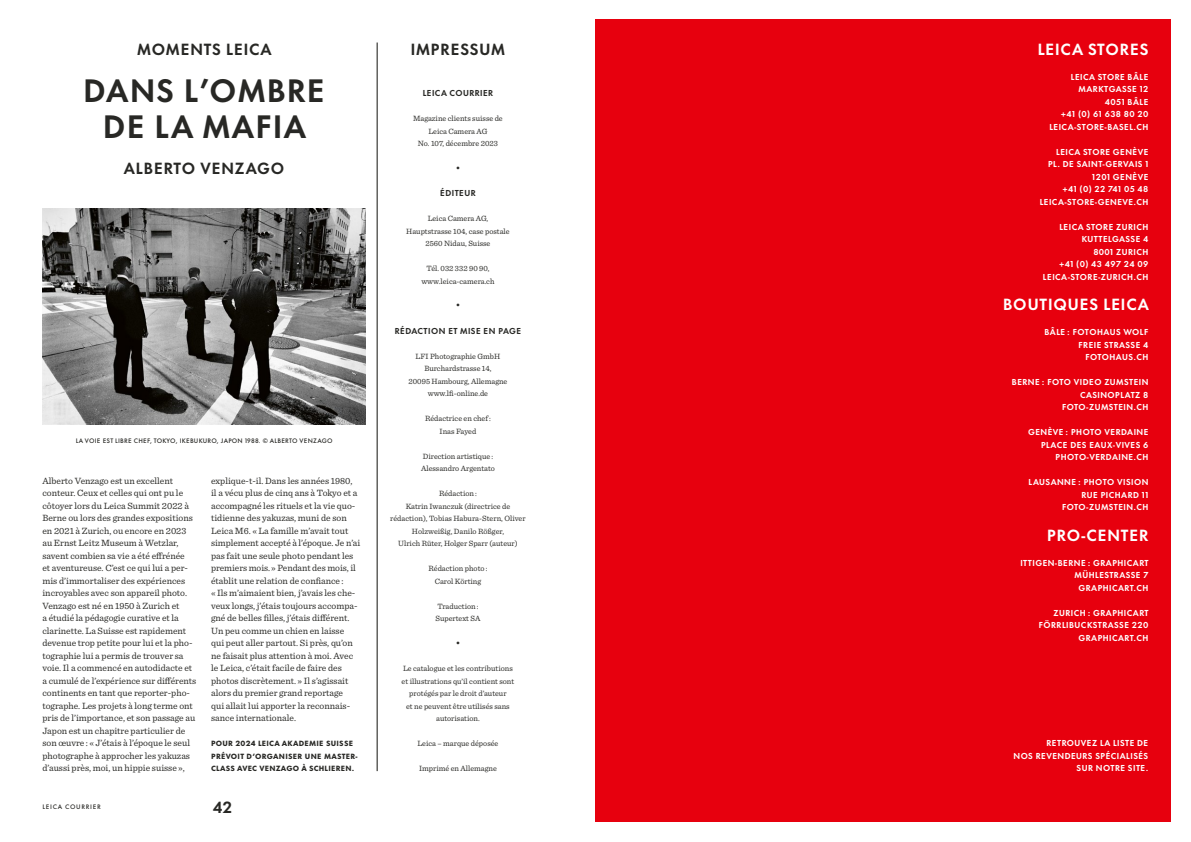
<style>
.page{position:relative;width:1191px;height:842px;background:#fff}
.page>*{position:absolute;margin:0;border:0;box-sizing:border-box;transform-origin:0 0}
.t1{font:700 30px/36px "Futura Now Headline";letter-spacing:.05em;color:#282825;text-align:center}
.t2{font:700 15px "Futura Now Headline";letter-spacing:.06em;color:#282825}
.t3{font:700 15px "Futura Now Headline";letter-spacing:.06em;color:#fff}
.t4{font:9.5px/12.5px "Sentinel";color:#282825}
.t5{font:8px/12.5px "Sentinel";color:#282825;text-align:center}
.t6{font:700 8px/12.5px "Futura Now Headline";letter-spacing:.06em;color:#fff;text-align:right}
.t7{font:700 8px "Futura Now Headline";letter-spacing:.06em;color:#282825}
.t8{font:800 7px/12.5px "Futura Now Text";letter-spacing:.035em;color:#282825}
.t9{font:500 6px "Futura Now Text";letter-spacing:.035em;color:#282825}
.t10{font:500 6px "Futura Now Text";letter-spacing:.11em;color:#282825}
</style>
<div class="page">
<hr style="left:377px;top:43px;width:1px;height:728px;background:#12120d">
<img style="left:42px;top:209px;width:324px;height:215px">
<div style="left:595px;top:20px;width:576px;height:802px;background:#e7000e"></div>
<h2 class="t2" style="left:137px;top:36px;width:136px">MOMENTS LEICA</h2>
<h1 class="t1" style="left:84px;top:70px;width:243px">DANS L’OMBRE<br>DE LA MAFIA</h1>
<h2 class="t2" style="left:124px;top:156px;width:162px">ALBERTO VENZAGO</h2>
<p class="t9" style="left:76px;top:436px;width:258px">LA VOIE EST LIBRE CHEF, TOKYO, IKEBUKURO, JAPON 1988. © ALBERTO VENZAGO</p>
<p class="t4" style="left:42px;top:474px;width:155px">Alberto Venzago est un excellent conteur. Ceux et celles qui ont pu le côtoyer lors du Leica Summit 2022 à Berne ou lors des grandes expositions en 2021 à Zurich, ou encore en 2023 au Ernst Leitz Museum à Wetzlar, savent combien sa vie a été effrénée<br>et aventureuse. C’est ce qui lui a per&shy;mis d’immortaliser des expériences incroyables avec son appareil photo.<br>Venzago est né en 1950 à Zurich et<br>a étudié la pédagogie curative et la clarinette. La Suisse est rapidement devenue trop petite pour lui et la pho&shy;tographie lui a permis de trouver sa voie. Il a commencé en autodidacte et a cumulé de l’expérience sur différents continents en tant que reporter-pho&shy;tographe. Les projets à long terme ont pris de l’importance, et son passage au Japon est un chapitre particulier de son œuvre : « J’étais à l’époque le seul photographe à approcher les yakuzas d’aussi près, moi, un hippie suisse »,</p>
<p class="t4" style="left:211px;top:474px;width:151px">explique-t-il. Dans les années 1980, il a vécu plus de cinq ans à Tokyo et a accompagné les rituels et la vie quo&shy;tidienne des yakuzas, muni de son Leica M6. « La famille m’avait tout simplement accepté à l’époque. Je n’ai pas fait une seule photo pendant les premiers mois. » Pendant des mois, il établit une relation de confiance :<br>« Ils m’aimaient bien, j’avais les che&shy;veux longs, j’étais toujours accompa&shy;gné de belles filles, j’étais différent.<br>Un peu comme un chien en laisse<br>qui peut aller partout. Si près, qu’on ne faisait plus attention à moi. Avec le Leica, c’était facile de faire des photos discrètement. » Il s’agissait alors du premier grand reportage<br>qui allait lui apporter la reconnais&shy;sance internationale.</p>
<p class="t8" style="left:211px;top:736px;width:148px">POUR 2024 LEICA AKADEMIE SUISSE<br>PRÉVOIT D’ORGANISER UNE MASTER-<br>CLASS AVEC VENZAGO À SCHLIEREN.</p>
<p class="t10" style="left:43px;top:802px;width:60px">LEICA COURRIER</p>
<h2 class="t2" style="left:213px;top:794px;width:21px">42</h2>
<h2 class="t2" style="left:411px;top:36px;width:96px">IMPRESSUM</h2>
<p class="t7" style="left:423px;top:86px;width:72px">LEICA COURRIER</p>
<p class="t5" style="left:413px;top:112px;width:91px">Magazine clients suisse de<br>Leica Camera AG<br>No. 107, décembre 2023</p>
<p class="t7" style="left:456px;top:161px;width:5px">•</p>
<p class="t7" style="left:440px;top:186px;width:37px">ÉDITEUR</p>
<p class="t5" style="left:406px;top:212px;width:105px">Leica Camera AG,<br>Hauptstrasse 104, case postale<br>2560 Nidau, Suisse</p>
<p class="t5" style="left:421px;top:262px;width:75px">Tél. 032 332 90 90, www.leica-camera.ch</p>
<p class="t7" style="left:456px;top:299px;width:5px">•</p>
<p class="t7" style="left:395px;top:324px;width:128px">RÉDACTION ET MISE EN PAGE</p>
<p class="t5" style="left:408px;top:349px;width:100px">LFI Photographie GmbH<br>Burchardstrasse 14,<br>20095 Hambourg, Allemagne www.lfi-online.de</p>
<p class="t5" style="left:425px;top:412px;width:67px">Rédactrice en chef :<br>Inas Fayed</p>
<p class="t5" style="left:421px;top:449px;width:75px;text-align:left">Direction artistique :<br>Alessandro Argentato</p>
<p class="t5" style="left:390px;top:487px;width:137px">Rédaction :<br>Katrin Iwanczuk (directrice de rédaction), Tobias Habura-Stern, Oliver<br>Holzweißig, Danilo Rößger,<br>Ulrich Rüter, Holger Sparr (auteur)</p>
<p class="t5" style="left:428px;top:562px;width:60px">Rédaction photo :<br>Carol Körting</p>
<p class="t5" style="left:435px;top:599px;width:46px;text-align:left">Traduction :<br>Supertext SA</p>
<p class="t7" style="left:456px;top:636px;width:5px">•</p>
<p class="t5" style="left:401px;top:662px;width:114px">Le catalogue et les contributions et illustrations qu’il contient sont protégés par le droit d’auteur<br>et ne peuvent être utilisés sans autorisation.</p>
<p class="t5" style="left:417px;top:737px;width:82px">Leica – marque déposée</p>
<p class="t5" style="left:419px;top:762px;width:79px">Imprimé en Allemagne</p>
<h2 class="t3" style="left:1037px;top:36px;width:112px">LEICA STORES</h2>
<p class="t6" style="left:1049px;top:70px;width:101px">LEICA STORE BÂLE<br>MARKTGASSE 12<br>4051 BÂLE<br>+41 (0) 61 638 80 20<br>LEICA-STORE-BASEL.CH</p>
<p class="t6" style="left:1039px;top:145px;width:110px">LEICA STORE GENÈVE<br>PL. DE SAINT-GERVAIS 1<br>1201 GENÈVE<br>+41 (0) 22 741 05 48<br>LEICA-STORE-GENEVE.CH</p>
<p class="t6" style="left:1043px;top:220px;width:107px">LEICA STORE ZURICH<br>KUTTELGASSE 4<br>8001 ZURICH<br>+41 (0) 43 497 24 09<br>LEICA-STORE-ZURICH.CH</p>
<h2 class="t3" style="left:1003px;top:292px;width:147px">BOUTIQUES LEICA</h2>
<p class="t6" style="left:1044px;top:325px;width:105px">BÂLE : FOTOHAUS WOLF<br>FREIE STRASSE 4<br>FOTOHAUS.CH</p>
<p class="t6" style="left:1012px;top:375px;width:138px">BERNE : FOTO VIDEO ZUMSTEIN<br>CASINOPLATZ 8<br>FOTO-ZUMSTEIN.CH</p>
<p class="t6" style="left:1028px;top:425px;width:122px">GENÈVE : PHOTO VERDAINE<br>PLACE DES EAUX-VIVES 6<br>PHOTO-VERDAINE.CH</p>
<p class="t6" style="left:1028px;top:475px;width:121px">LAUSANNE : PHOTO VISION<br>RUE PICHARD 11<br>FOTO-ZUMSTEIN.CH</p>
<h2 class="t3" style="left:1047px;top:522px;width:103px">PRO-CENTER</h2>
<p class="t6" style="left:1020px;top:556px;width:130px">ITTIGEN-BERNE : GRAPHICART<br>MÜHLESTRASSE 7<br>GRAPHICART.CH</p>
<p class="t6" style="left:1039px;top:606px;width:111px">ZURICH : GRAPHICART<br>FÖRRLIBUCKSTRASSE 220<br>GRAPHICART.CH</p>
<p class="t6" style="left:1013px;top:736px;width:136px">RETROUVEZ LA LISTE DE<br>NOS REVENDEURS SPÉCIALISÉS<br>SUR NOTRE SITE.</p>
</div>
